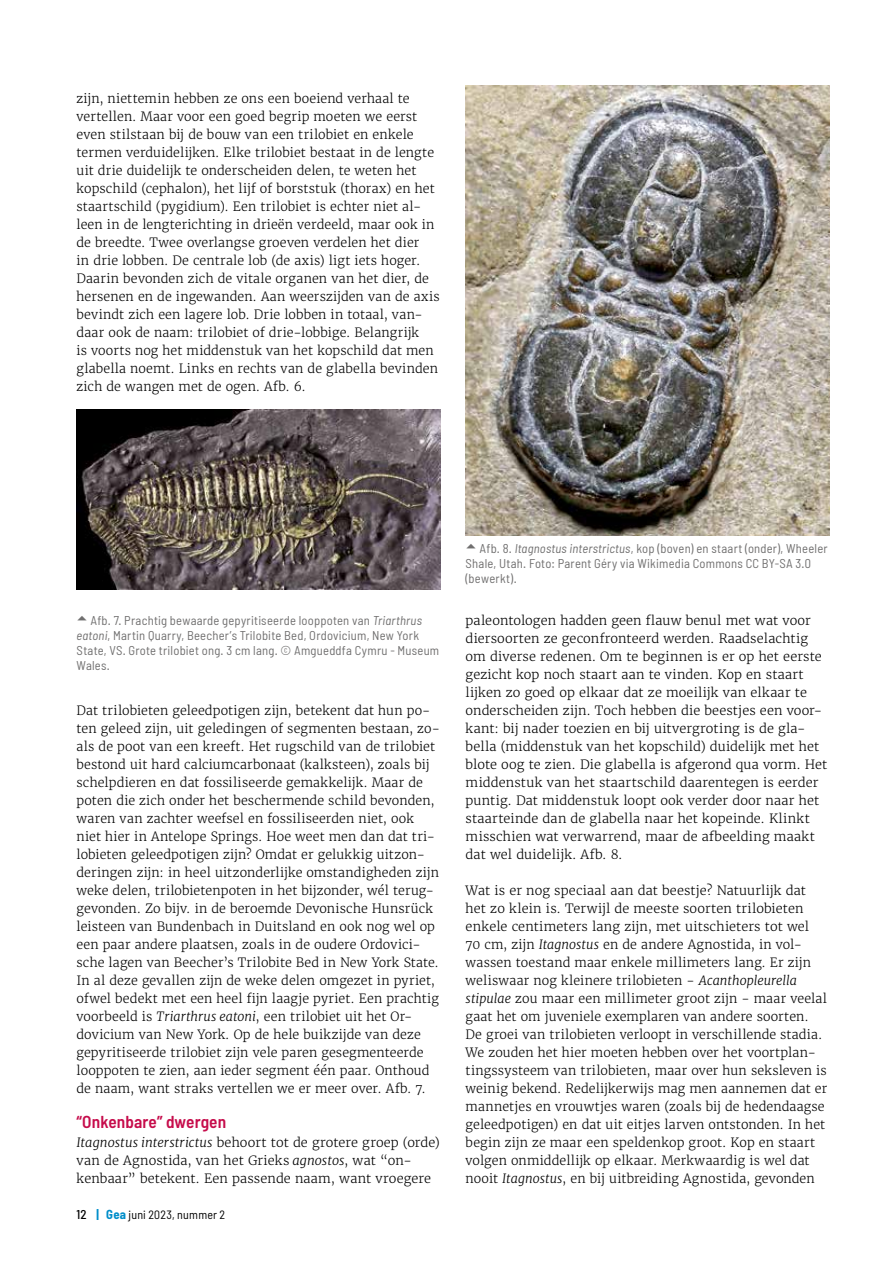
<style>
.page{position:relative;width:893px;height:1263px;background:#fff}
.page>*{position:absolute;margin:0;border:0;box-sizing:border-box;transform-origin:0 0}
.t1{font:600 semi-condensed 17.25px "Barlow";letter-spacing:.005em;color:#c60c4b}
.t2{font:300 12.75px/18px "Merriweather";letter-spacing:.01em;color:#000}
.t3{font:semi-condensed 12.75px/15px "Barlow";letter-spacing:.02em;color:#706f6f}
.t4{font:semi-condensed 12px "Barlow";letter-spacing:.02em;color:#000}
.s1{font-style:italic}
.s2{font-weight:500;font-size:12.75px}
.s3{font-weight:700;font-size:12.75px;color:#008eca}
</style>
<div class="page">
<img style="left:77px;top:409px;width:363px;height:180px">
<img style="left:466px;top:85px;width:363px;height:450px">
<p class="t2" style="left:77px;top:90px;width:365px">zijn, niettemin hebben ze ons een boeiend verhaal te vertellen. Maar voor een goed begrip moeten we eerst even stilstaan bij de bouw van een trilobiet en enkele termen verduidelijken. Elke trilobiet bestaat in de lengte uit drie duidelijk te onderscheiden delen, te weten het kopschild (cephalon), het lijf of borststuk (thorax) en het staartschild (pygidium). Een trilobiet is echter niet al&shy;leen in de lengterichting in drieën verdeeld, maar ook in de breedte. Twee overlangse groeven verdelen het dier<br>in drie lobben. De centrale lob (de axis) ligt iets hoger.<br>Daarin bevonden zich de vitale organen van het dier, de hersenen en de ingewanden. Aan weerszijden van de axis bevindt zich een lagere lob. Drie lobben in totaal, van&shy;daar ook de naam: trilobiet of drie-lobbige. Belangrijk<br>is voorts nog het middenstuk van het kopschild dat men glabella noemt. Links en rechts van de glabella bevinden zich de wangen met de ogen. Afb. 6.</p>
<p class="t3" style="left:77px;top:613px;width:364px;text-indent:14px">Afb. 7. Prachtig bewaarde gepyritiseerde looppoten van <span class="s1">Triarthrus eatoni</span>, Martin Quarry, Beecher’s Trilobite Bed, Ordovicium, New York State, VS. Grote trilobiet ong. 3 cm lang. © Amgueddfa Cymru - Museum Wales.</p>
<p class="t2" style="left:77px;top:702px;width:365px">Dat trilobieten geleedpotigen zijn, betekent dat hun po&shy;ten geleed zijn, uit geledingen of segmenten bestaan, zo&shy;als de poot van een kreeft. Het rugschild van de trilobiet bestond uit hard calciumcarbonaat (kalksteen), zoals bij schelpdieren en dat fossiliseerde gemakkelijk. Maar de poten die zich onder het beschermende schild bevonden, waren van zachter weefsel en fossiliseerden niet, ook niet hier in Antelope Springs. Hoe weet men dan dat tri&shy;lobieten geleedpotigen zijn? Omdat er gelukkig uitzon&shy;deringen zijn: in heel uitzonderlijke omstandigheden zijn weke delen, trilobietenpoten in het bijzonder, wél terug&shy;gevonden. Zo bijv. in de beroemde Devonische Hunsrück leisteen van Bundenbach in Duitsland en ook nog wel op een paar andere plaatsen, zoals in de oudere Ordovici&shy;sche lagen van Beecher’s Trilobite Bed in New York State.<br>In al deze gevallen zijn de weke delen omgezet in pyriet, ofwel bedekt met een heel fijn laagje pyriet. Een prachtig voorbeeld is <span class="s1">Triarthrus eatoni</span>, een trilobiet uit het Or&shy;dovicium van New York. Op de hele buikzijde van deze gepyritiseerde trilobiet zijn vele paren gesegmenteerde looppoten te zien, aan ieder segment één paar. Onthoud de naam, want straks vertellen we er meer over. Afb. 7.</p>
<h1 class="t1" style="left:77px;top:1111px;width:151px">“Onkenbare” dwergen</h1>
<p class="t2" style="left:77px;top:1134px;width:365px"><span class="s1">Itagnostus interstrictus</span> behoort tot de grotere groep (orde) van de Agnostida, van het Grieks <span class="s1">agnostos</span>, wat “on&shy;kenbaar” betekent. Een passende naam, want vroegere</p>
<p class="t4" style="left:77px;top:1207px;width:150px"><span class="s2">12</span> <span class="s3">| Gea</span> juni 2023, nummer 2</p>
<p class="t3" style="left:466px;top:541px;width:364px;text-indent:14px">Afb. 8. <span class="s1">Itagnostus interstrictus</span>, kop (boven) en staart (onder), Wheeler<br>Shale, Utah. Foto: Parent Géry via Wikimedia Commons CC BY-SA 3.0 (bewerkt).</p>
<p class="t2" style="left:466px;top:612px;width:363px">paleontologen hadden geen flauw benul met wat voor diersoorten ze geconfronteerd werden. Raadselachtig om diverse redenen. Om te beginnen is er op het eerste gezicht kop noch staart aan te vinden. Kop en staart lijken zo goed op elkaar dat ze moeilijk van elkaar te onderscheiden zijn. Toch hebben die beestjes een voor&shy;kant: bij nader toezien en bij uitvergroting is de gla&shy;bella (middenstuk van het kopschild) duidelijk met het blote oog te zien. Die glabella is afgerond qua vorm. Het middenstuk van het staartschild daarentegen is eerder puntig. Dat middenstuk loopt ook verder door naar het staarteinde dan de glabella naar het kopeinde. Klinkt misschien wat verwarrend, maar de afbeelding maakt dat wel duidelijk. Afb. 8.</p>
<p class="t2" style="left:466px;top:882px;width:363px">Wat is er nog speciaal aan dat beestje? Natuurlijk dat het zo klein is. Terwijl de meeste soorten trilobieten enkele centimeters lang zijn, met uitschieters tot wel<br>70 cm, zijn <span class="s1">Itagnostus</span> en de andere Agnostida, in vol&shy;wassen toestand maar enkele millimeters lang. Er zijn weliswaar nog kleinere trilobieten - <span class="s1">Acanthopleurella stipulae</span> zou maar een millimeter groot zijn - maar veelal gaat het om juveniele exemplaren van andere soorten.<br>De groei van trilobieten verloopt in verschillende stadia.<br>We zouden het hier moeten hebben over het voortplan&shy;tingssysteem van trilobieten, maar over hun seksleven is weinig bekend. Redelijkerwijs mag men aannemen dat er mannetjes en vrouwtjes waren (zoals bij de hedendaagse geleedpotigen) en dat uit eitjes larven ontstonden. In het begin zijn ze maar een speldenkop groot. Kop en staart volgen onmiddellijk op elkaar. Merkwaardig is wel dat nooit <span class="s1">Itagnostus</span>, en bij uitbreiding Agnostida, gevonden</p>
</div>
